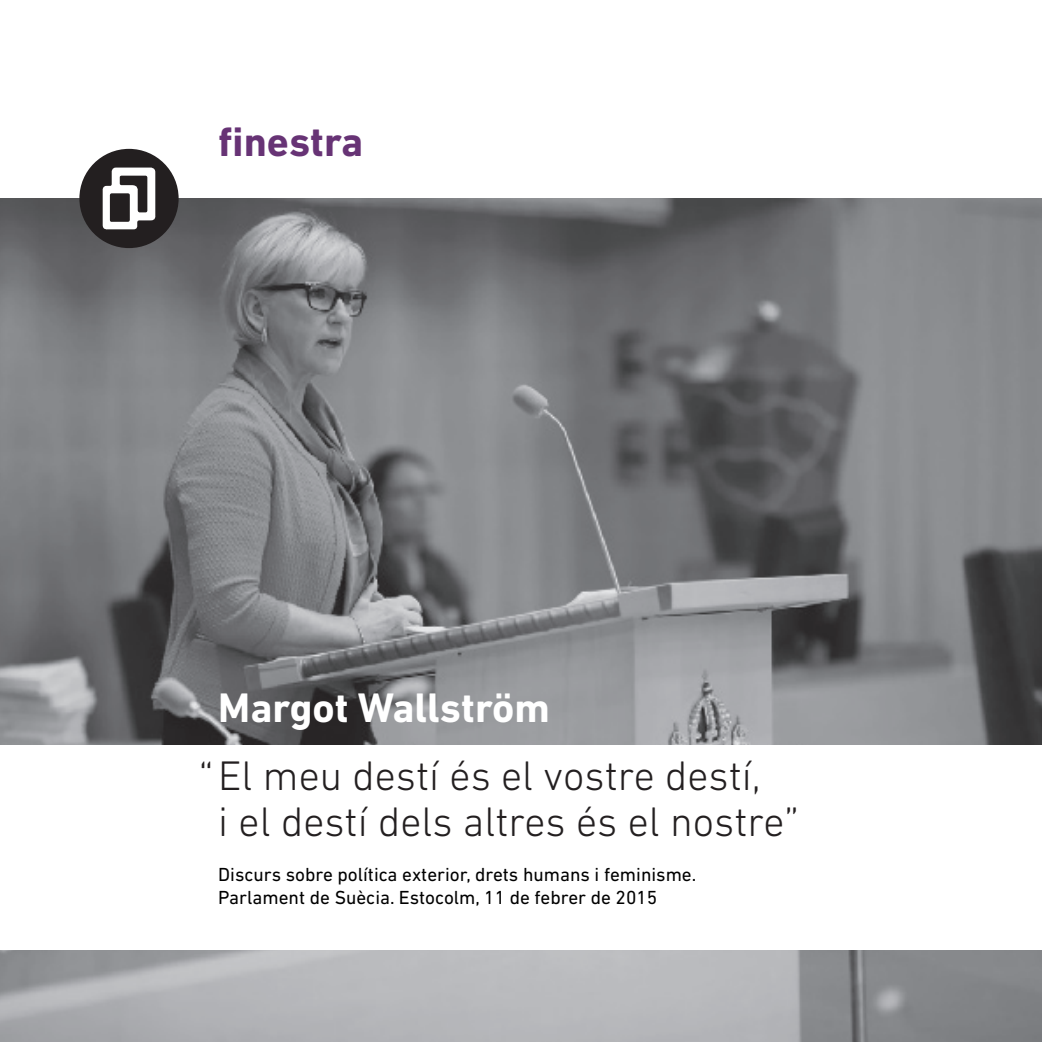
<style>
.page{position:relative;width:1042px;height:1042px;background:#fff}
.page>*{position:absolute;margin:0;border:0;box-sizing:border-box;transform-origin:0 0}
.t1{font:300 42px/45.5px "DIN Next LT Pro";color:#231f20}
.t2{font:700 42px "DIN Next LT Pro";color:#fff}
.t3{font:700 42px "DIN Next LT Pro";color:#673375}
.t4{font:19.25px/22.8px "DIN Next LT Pro";color:#000}
</style>
<div class="page">
<img style="left:0;top:198px;width:1042px;height:844px">
<div style="left:0;top:744px;width:1042px;height:205px;background:#fff"></div>
<div style="left:79px;top:149px;width:100px;height:99px;background:#231f20;border-radius:50%"></div>
<svg style="left:103px;top:168px;width:53px;height:62px"></svg>
<h1 class="t3" style="left:218px;top:117px;width:146px">finestra</h1>
<h1 class="t2" style="left:218px;top:683px;width:333px">Margot Wallström</h1>
<h1 class="t1" style="left:218px;top:752px;width:582px;text-indent:-19px">“El meu destí és el vostre destí,<br>i el destí dels altres és el nostre”</h1>
<p class="t4" style="left:218px;top:863px;width:479px">Discurs sobre política exterior, drets humans i feminisme.<br>Parlament de Suècia. Estocolm, 11 de febrer de 2015</p>
</div>
